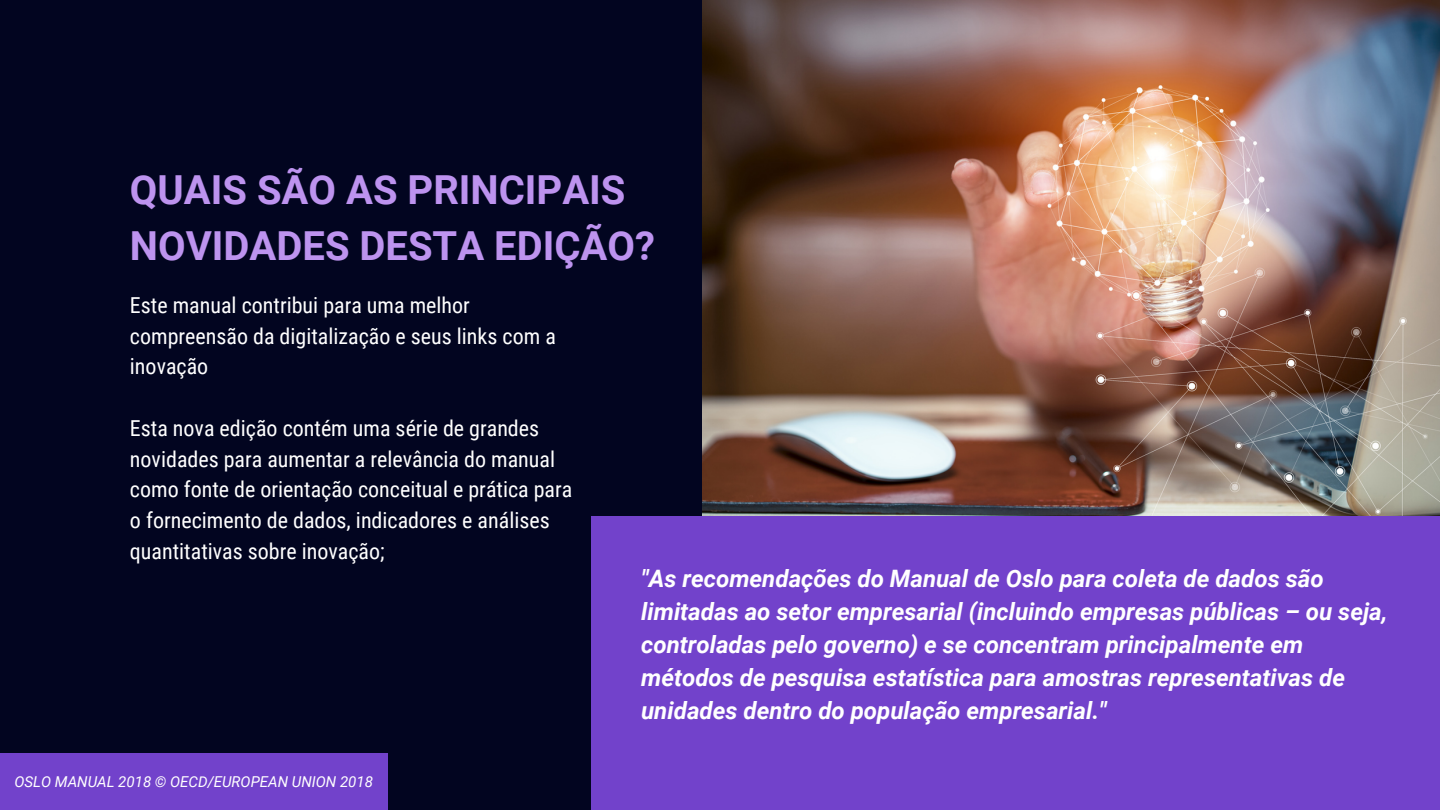
<style>
.page{position:relative;width:1440px;height:810px;background:#020520}
.page>*{position:absolute;margin:0;border:0;box-sizing:border-box;transform-origin:0 0}
.t1{font:700 40px/55.5px "Roboto";color:#bd93ef}
.t2{font:italic 700 24px/33px "Roboto";color:#fff}
.t3{font:22px/30.8px "Roboto Condensed";color:#fff}
.t4{font:italic 15px "Roboto";color:#fff}
</style>
<div class="page">
<img style="left:702px;top:0;width:738px;height:516px">
<div style="left:591px;top:516px;width:849px;height:294px;background:#7242cb"></div>
<div style="left:0;top:753px;width:388px;height:57px;background:#7242cb"></div>
<h1 class="t1" style="left:130px;top:163px;width:527px">QUAIS SÃO AS PRINCIPAIS<br>NOVIDADES DESTA EDIÇÃO?</h1>
<p class="t3" style="left:130px;top:290px;width:427px">Este manual contribui para uma melhor compreensão da digitalização e seus links com a inovação</p>
<p class="t3" style="left:130px;top:413px;width:444px">Esta nova edição contém uma série de grandes novidades para aumentar a relevância do manual como fonte de orientação conceitual e prática para o fornecimento de dados, indicadores e análises quantitativas sobre inovação;</p>
<p class="t4" style="left:15px;top:773px;width:360px">OSLO MANUAL 2018 © OECD/EUROPEAN UNION 2018</p>
<p class="t2" style="left:641px;top:562px;width:748px">"As recomendações do Manual de Oslo para coleta de dados são limitadas ao setor empresarial (incluindo empresas públicas – ou seja, controladas pelo governo) e se concentram principalmente em métodos de pesquisa estatística para amostras representativas de unidades dentro do população empresarial."</p>
</div>
